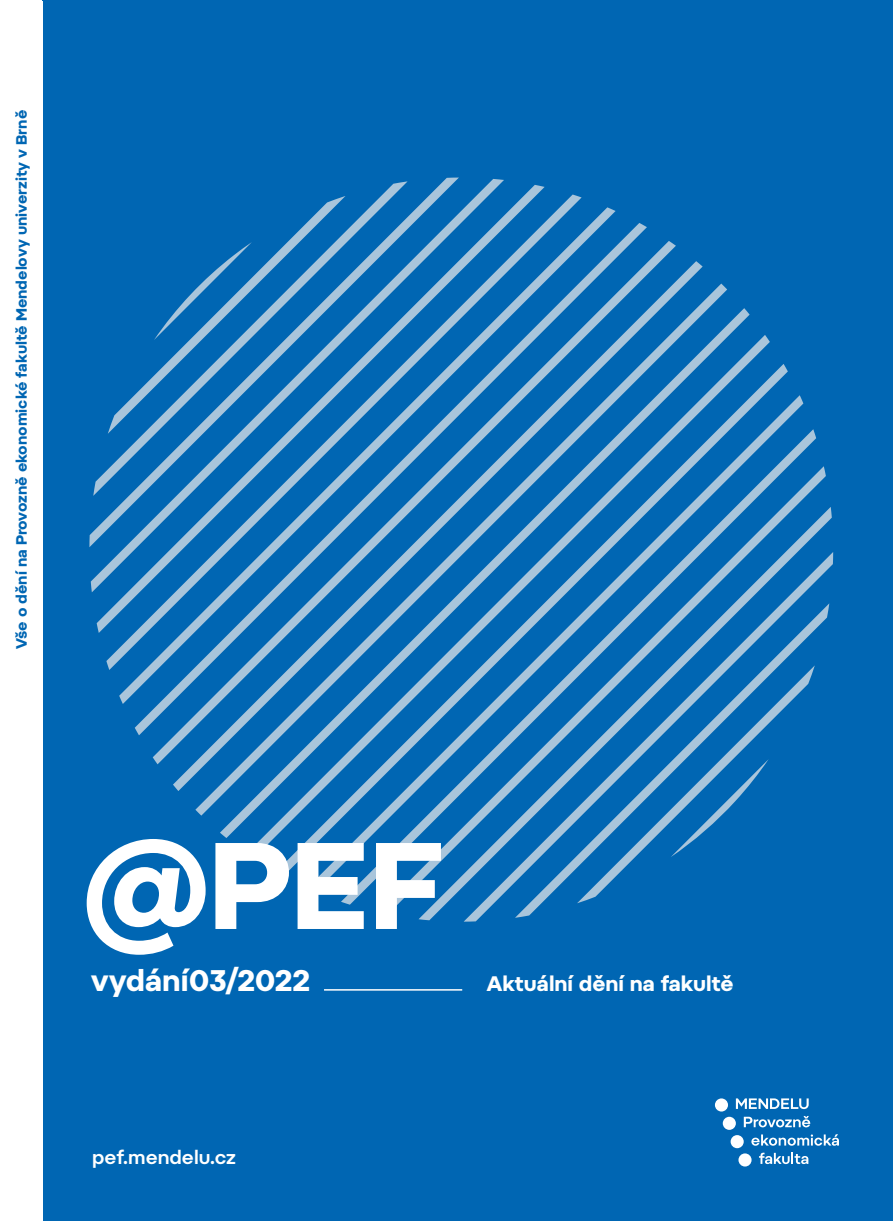
<style>
.page{position:relative;width:893px;height:1221px;background:#fff}
.page>*{position:absolute;margin:0;border:0;box-sizing:border-box;transform-origin:0 0}
.t1{font:700 122.7px "Pepi";color:#fff}
.t2{font:700 29.85px "Pepi";color:#fff}
.t3{font:700 21px "Pepi";color:#fff}
.t4{font:600 19.2px "Pepi";color:#fff}
.t5{font:700 15px "Pepi";color:#0066b3}
</style>
<div class="page">
<div style="left:43px;top:0;width:850px;height:1220px;background:#0066b3"></div>
<svg style="left:731px;top:1134px;width:13px;height:14px"></svg>
<div style="left:738px;top:1153px;width:14px;height:13px;background:#fff;border-radius:50%"></div>
<div style="left:715px;top:1098px;width:13px;height:13px;background:#fff;border-radius:50%"></div>
<div style="left:723px;top:1116px;width:13px;height:13px;background:#fff;border-radius:50%"></div>
<svg style="left:744px;top:1116px;width:66px;height:11px"></svg>
<svg style="left:751px;top:1134px;width:88px;height:11px"></svg>
<svg style="left:759px;top:1152px;width:49px;height:12px"></svg>
<svg style="left:736px;top:1098px;width:73px;height:10px"></svg>
<svg style="left:378px;top:466px;width:448px;height:448px"></svg>
<svg style="left:341px;top:429px;width:475px;height:475px"></svg>
<svg style="left:307px;top:395px;width:496px;height:496px"></svg>
<svg style="left:276px;top:364px;width:512px;height:512px"></svg>
<svg style="left:247px;top:335px;width:523px;height:523px"></svg>
<svg style="left:220px;top:308px;width:530px;height:530px"></svg>
<svg style="left:195px;top:284px;width:532px;height:531px"></svg>
<svg style="left:173px;top:261px;width:530px;height:530px"></svg>
<svg style="left:153px;top:241px;width:523px;height:523px"></svg>
<svg style="left:135px;top:223px;width:512px;height:512px"></svg>
<svg style="left:119px;top:208px;width:497px;height:496px"></svg>
<svg style="left:106px;top:194px;width:476px;height:476px"></svg>
<svg style="left:97px;top:185px;width:448px;height:448px"></svg>
<svg style="left:91px;top:179px;width:413px;height:413px"></svg>
<svg style="left:89px;top:178px;width:370px;height:369px"></svg>
<svg style="left:93px;top:181px;width:315px;height:315px"></svg>
<svg style="left:108px;top:196px;width:238px;height:238px"></svg>
<svg style="left:671px;top:759px;width:98px;height:98px"></svg>
<svg style="left:800px;top:395px;width:3px;height:8px"></svg>
<svg style="left:784px;top:364px;width:4px;height:7px"></svg>
<svg style="left:765px;top:335px;width:5px;height:7px"></svg>
<svg style="left:744px;top:308px;width:6px;height:6px"></svg>
<svg style="left:721px;top:283px;width:6px;height:6px"></svg>
<svg style="left:696px;top:261px;width:7px;height:5px"></svg>
<svg style="left:669px;top:241px;width:7px;height:5px"></svg>
<svg style="left:639px;top:223px;width:8px;height:4px"></svg>
<svg style="left:607px;top:207px;width:9px;height:4px"></svg>
<svg style="left:573px;top:194px;width:9px;height:3px"></svg>
<svg style="left:535px;top:185px;width:10px;height:2px"></svg>
<svg style="left:447px;top:177px;width:12px;height:1px"></svg>
<svg style="left:393px;top:181px;width:15px;height:3px"></svg>
<svg style="left:327px;top:196px;width:19px;height:6px"></svg>
<svg style="left:154px;top:242px;width:98px;height:98px"></svg>
<hr style="left:324px;top:989px;width:138px;height:1px;background:#fff">
<p class="t5" style="left:12px;top:649px;width:540px;rotate:-90deg">Vše o dění na Provozně ekonomické fakultě Mendelovy univerzity v Brně</p>
<h1 class="t1" style="left:84px;top:810px;width:362px">@PEF</h1>
<h2 class="t2" style="left:91px;top:961px;width:220px">vydání03/2022</h2>
<h3 class="t3" style="left:487px;top:970px;width:248px">Aktuální dění na fakultě</h3>
<p class="t4" style="left:92px;top:1145px;width:145px">pef.mendelu.cz</p>
</div>
